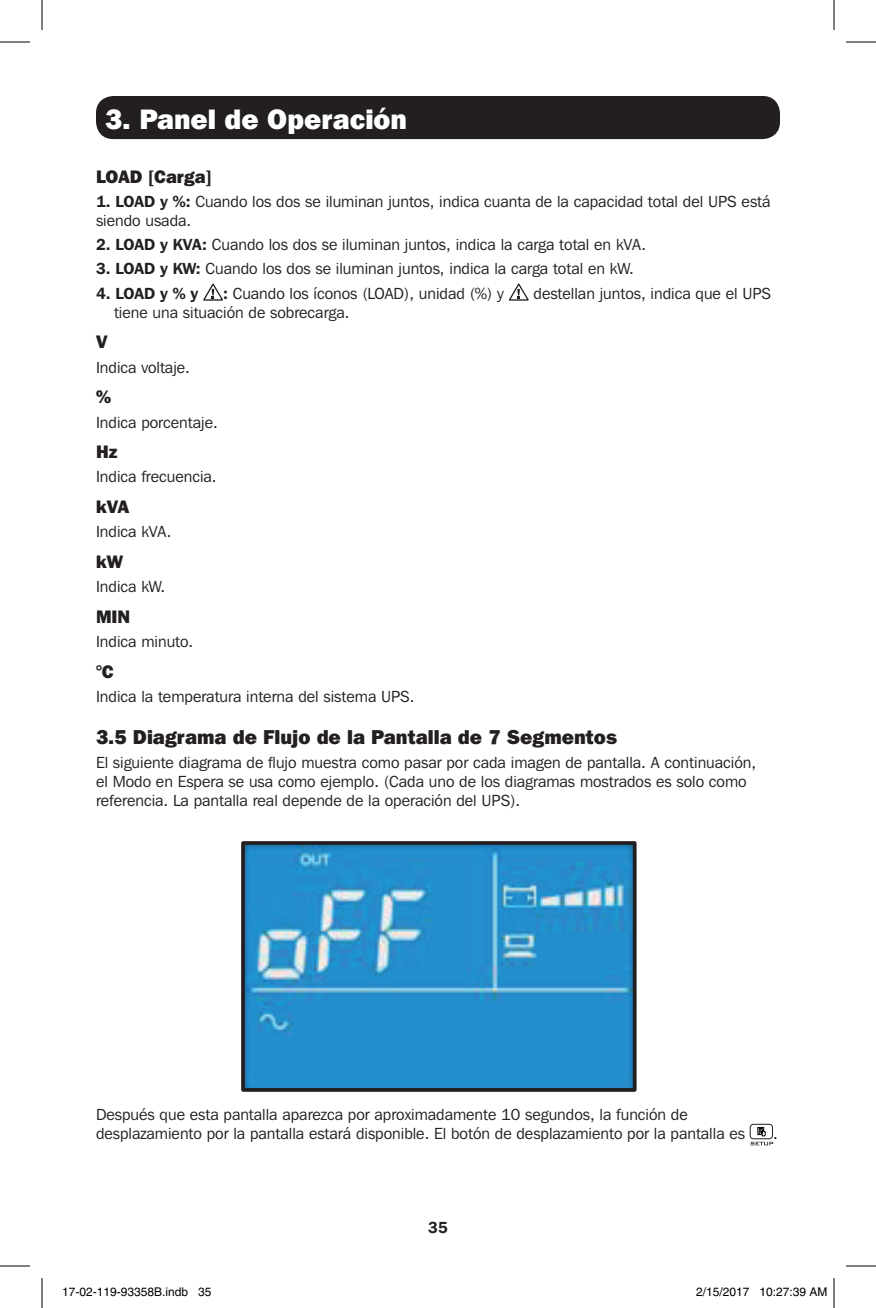
<style>
.page{position:relative;width:876px;height:1308px;background:#fff}
.page>*{position:absolute;margin:0;border:0;box-sizing:border-box;transform-origin:0 0}
.t1{font:800 28px "Franklin Gothic IT Cby BT";color:#fff}
.t2{font:800 20px "Franklin Gothic IT Cby BT";color:#231f20}
.t3{font:800 18px "Franklin Gothic IT Cby BT";color:#231f20}
.t4{font:16px/19.2px "Franklin Gothic IT Cby BT";color:#231f20}
.t5{font:600 16px "Franklin Gothic IT Cby BT";color:#231f20}
.t6{font:12px "Helvetica";color:#000}
.s1{font-weight:600}
</style>
<div class="page">
<svg style="left:203px;top:284px;width:20px;height:17px"></svg>
<svg style="left:509px;top:284px;width:20px;height:17px"></svg>
<div style="left:96px;top:96px;width:684px;height:43px;background:#231f20;border-radius:17px"></div>
<svg style="left:246px;top:846px;width:386px;height:241px;background:#2f93ce"></svg>
<div style="left:241px;top:841px;width:396px;height:251px;border:4px solid #231f20"></div>
<div style="left:750px;top:1124px;width:23px;height:15px;border:1px solid #231f20;border-radius:3px"></div>
<svg style="left:751px;top:1142px;width:22px;height:3px"></svg>
<svg style="left:757px;top:1127px;width:9px;height:9px"></svg>
<hr style="left:0;top:42px;width:30px;height:1px;background:#000">
<hr style="left:846px;top:42px;width:30px;height:1px;background:#000">
<hr style="left:0;top:1266px;width:30px;height:1px;background:#000">
<hr style="left:846px;top:1266px;width:30px;height:1px;background:#000">
<hr style="left:42px;top:0;width:1px;height:30px;background:#000">
<hr style="left:42px;top:1278px;width:1px;height:30px;background:#000">
<hr style="left:834px;top:0;width:1px;height:30px;background:#000">
<hr style="left:834px;top:1278px;width:1px;height:30px;background:#000">
<div style="left:767px;top:1288px;width:5px;height:8px;border:1px solid #fff;border-radius:50%"></div>
<div style="left:766px;top:1287px;width:7px;height:10px;border:1px solid #fff;border-radius:50%"></div>
<p class="t1" style="left:105px;top:101px;width:304px">3. Panel de Operación</p>
<p class="t3" style="left:96px;top:165px;width:117px">LOAD [Carga]</p>
<p class="t4" style="left:96px;top:191px;width:676px"><span class="s1">1. LOAD y %:</span> Cuando los dos se iluminan juntos, indica cuanta de la capacidad total del UPS está siendo usada.</p>
<p class="t4" style="left:96px;top:235px;width:552px"><span class="s1">2. LOAD y KVA:</span> Cuando los dos se iluminan juntos, indica la carga total en kVA.</p>
<p class="t4" style="left:96px;top:259px;width:539px"><span class="s1">3. LOAD y KW:</span> Cuando los dos se iluminan juntos, indica la carga total en kW.</p>
<p class="t5" style="left:96px;top:283px;width:104px">4. LOAD y % y</p>
<p class="t4" style="left:223px;top:283px;width:283px"><span class="s1">:</span> Cuando los íconos (LOAD), unidad (%) y</p>
<p class="t4" style="left:534px;top:283px;width:239px">destellan juntos, indica que el UPS</p>
<p class="t4" style="left:114px;top:302px;width:237px">tiene una situación de sobrecarga.</p>
<p class="t3" style="left:96px;top:331px;width:13px">V</p>
<p class="t4" style="left:96px;top:357px;width:96px">Indica voltaje.</p>
<p class="t3" style="left:96px;top:385px;width:16px">%</p>
<p class="t4" style="left:96px;top:412px;width:123px">Indica porcentaje.</p>
<p class="t3" style="left:96px;top:440px;width:23px">Hz</p>
<p class="t4" style="left:96px;top:467px;width:122px">Indica frecuencia.</p>
<p class="t3" style="left:96px;top:495px;width:35px">kVA</p>
<p class="t4" style="left:96px;top:522px;width:77px">Indica kVA.</p>
<p class="t3" style="left:96px;top:550px;width:29px">kW</p>
<p class="t4" style="left:96px;top:577px;width:71px">Indica kW.</p>
<p class="t3" style="left:96px;top:605px;width:36px">MIN</p>
<p class="t4" style="left:96px;top:631px;width:99px">Indica minuto.</p>
<p class="t3" style="left:96px;top:660px;width:19px">°C</p>
<p class="t4" style="left:96px;top:686px;width:320px">Indica la temperatura interna del sistema UPS.</p>
<p class="t2" style="left:96px;top:724px;width:523px">3.5 Diagrama de Flujo de la Pantalla de 7 Segmentos</p>
<p class="t4" style="left:96px;top:753px;width:662px">El siguiente diagrama de flujo muestra como pasar por cada imagen de pantalla. A continuación, el Modo en Espera se usa como ejemplo. (Cada uno de los diagramas mostrados es solo como referencia. La pantalla real depende de la operación del UPS).</p>
<p class="t4" style="left:96px;top:1105px;width:651px">Después que esta pantalla aparezca por aproximadamente 10 segundos, la función de desplazamiento por la pantalla estará disponible. El botón de desplazamiento por la pantalla es</p>
<p class="t4" style="left:773px;top:1124px;width:6px">.</p>
<p class="t5" style="left:428px;top:1217px;width:21px">35</p>
<p class="t6" style="left:62px;top:1285px;width:151px">17-02-119-93358B.indb 35</p>
<p class="t6" style="left:696px;top:1285px;width:133px">2/15/2017 10:27:39 AM</p>
</div>
